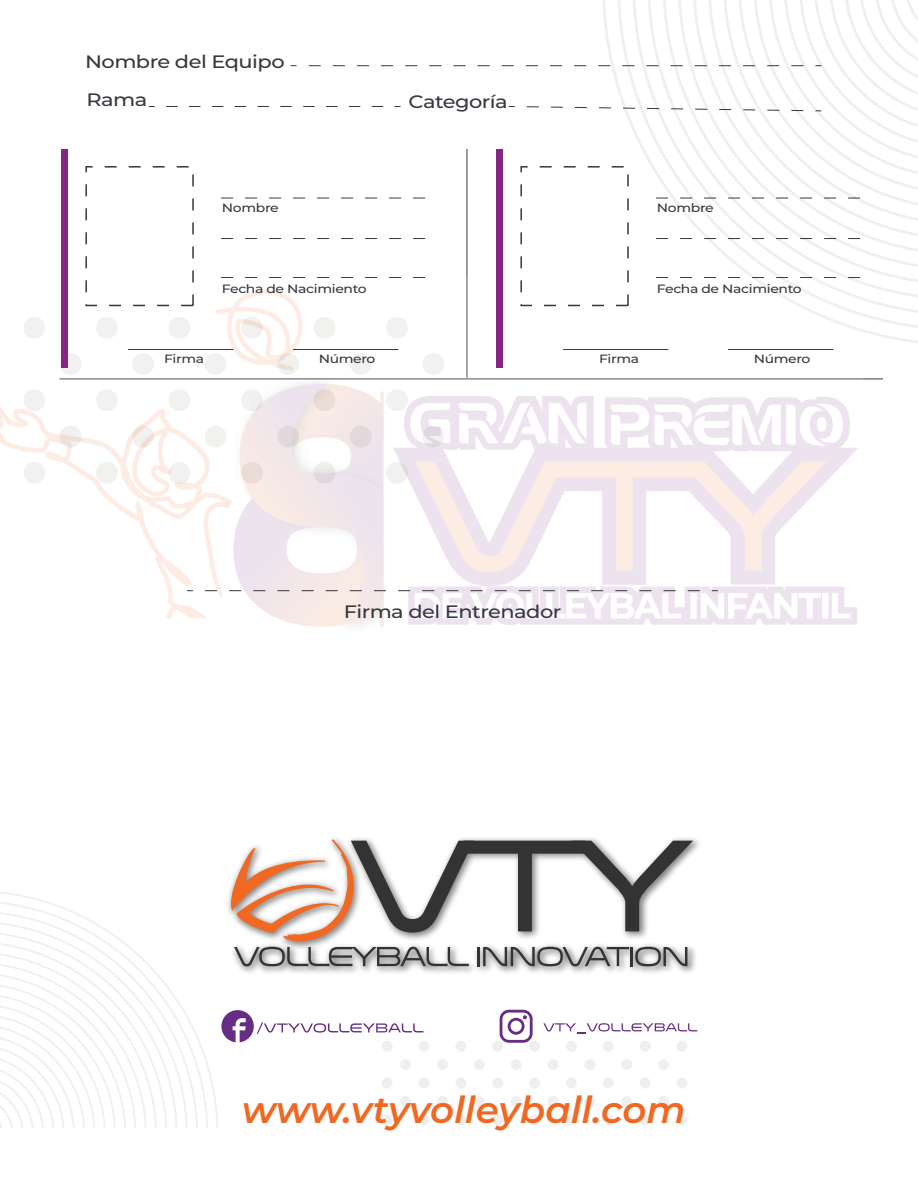
<style>
.page{position:relative;width:918px;height:1188px;background:#fff}
.page>*{position:absolute;margin:0;border:0;box-sizing:border-box;transform-origin:0 0}
.t1{font:italic 600 37.2px "Montserrat";color:#f16822}
.t2{font:500 18px/38.7px "Montserrat";letter-spacing:-.025em;color:#37373f;scale:1.16 1}
.t3{font:500 12px "Montserrat";letter-spacing:-.025em;color:#37373f;scale:1.16 1}
</style>
<div class="page">
<div style="left:676px;top:1078px;width:11px;height:11px;background:#efefee;border-radius:50%"></div>
<div style="left:676px;top:1041px;width:11px;height:11px;background:#efefee;border-radius:50%"></div>
<div style="left:676px;top:1114px;width:11px;height:11px;background:#efefee;border-radius:50%"></div>
<svg style="left:658px;top:1096px;width:11px;height:11px"></svg>
<svg style="left:658px;top:1059px;width:11px;height:11px"></svg>
<div style="left:621px;top:1059px;width:11px;height:11px;background:#efefee;border-radius:50%"></div>
<div style="left:603px;top:1078px;width:11px;height:11px;background:#efefee;border-radius:50%"></div>
<div style="left:640px;top:1078px;width:11px;height:11px;background:#efefee;border-radius:50%"></div>
<div style="left:603px;top:1041px;width:11px;height:11px;background:#efefee;border-radius:50%"></div>
<div style="left:640px;top:1041px;width:11px;height:11px;background:#efefee;border-radius:50%"></div>
<svg style="left:584px;top:1096px;width:11px;height:11px"></svg>
<div style="left:603px;top:1114px;width:11px;height:11px;background:#efefee;border-radius:50%"></div>
<div style="left:640px;top:1114px;width:11px;height:11px;background:#efefee;border-radius:50%"></div>
<div style="left:621px;top:1096px;width:11px;height:11px;background:#efefee;border-radius:50%"></div>
<svg style="left:584px;top:1059px;width:11px;height:11px"></svg>
<div style="left:547px;top:1059px;width:12px;height:11px;background:#efefee;border-radius:50%"></div>
<div style="left:529px;top:1078px;width:11px;height:11px;background:#efefee;border-radius:50%"></div>
<div style="left:566px;top:1078px;width:11px;height:11px;background:#efefee;border-radius:50%"></div>
<div style="left:529px;top:1041px;width:11px;height:11px;background:#efefee;border-radius:50%"></div>
<div style="left:566px;top:1041px;width:11px;height:11px;background:#efefee;border-radius:50%"></div>
<svg style="left:511px;top:1096px;width:11px;height:11px"></svg>
<div style="left:529px;top:1114px;width:11px;height:11px;background:#efefee;border-radius:50%"></div>
<div style="left:566px;top:1114px;width:11px;height:11px;background:#efefee;border-radius:50%"></div>
<div style="left:547px;top:1096px;width:12px;height:11px;background:#efefee;border-radius:50%"></div>
<svg style="left:511px;top:1059px;width:11px;height:11px"></svg>
<div style="left:474px;top:1059px;width:11px;height:11px;background:#efefee;border-radius:50%"></div>
<div style="left:455px;top:1078px;width:11px;height:11px;background:#efefee;border-radius:50%"></div>
<div style="left:492px;top:1078px;width:11px;height:11px;background:#efefee;border-radius:50%"></div>
<div style="left:455px;top:1041px;width:11px;height:11px;background:#efefee;border-radius:50%"></div>
<div style="left:492px;top:1041px;width:11px;height:11px;background:#efefee;border-radius:50%"></div>
<svg style="left:437px;top:1096px;width:11px;height:11px"></svg>
<div style="left:455px;top:1114px;width:11px;height:11px;background:#efefee;border-radius:50%"></div>
<div style="left:492px;top:1114px;width:11px;height:11px;background:#efefee;border-radius:50%"></div>
<div style="left:474px;top:1096px;width:11px;height:11px;background:#efefee;border-radius:50%"></div>
<svg style="left:437px;top:1059px;width:11px;height:11px"></svg>
<div style="left:400px;top:1059px;width:11px;height:11px;background:#efefee;border-radius:50%"></div>
<div style="left:382px;top:1078px;width:11px;height:11px;background:#efefee;border-radius:50%"></div>
<div style="left:419px;top:1078px;width:11px;height:11px;background:#efefee;border-radius:50%"></div>
<div style="left:382px;top:1041px;width:11px;height:11px;background:#efefee;border-radius:50%"></div>
<div style="left:419px;top:1041px;width:11px;height:11px;background:#efefee;border-radius:50%"></div>
<div style="left:382px;top:1114px;width:11px;height:11px;background:#efefee;border-radius:50%"></div>
<div style="left:419px;top:1114px;width:11px;height:11px;background:#efefee;border-radius:50%"></div>
<div style="left:400px;top:1096px;width:11px;height:11px;background:#efefee;border-radius:50%"></div>
<svg style="left:0;top:892px;width:218px;height:236px"></svg>
<svg style="left:691px;top:222px;width:227px;height:121px"></svg>
<hr style="left:467px;top:149px;width:1px;height:229px;background:#37373f">
<hr style="left:59px;top:379px;width:824px;height:1px;background:#37373f">
<img style="left:0;top:275px;width:863px;height:352px">
<svg style="left:205px;top:590px;width:501px;height:1px"></svg>
<div style="left:520px;top:166px;width:109px;height:140px;border:2px dashed #37373f"></div>
<svg style="left:656px;top:238px;width:211px;height:1px"></svg>
<svg style="left:656px;top:277px;width:211px;height:1px"></svg>
<hr style="left:563px;top:349px;width:105px;height:1px;background:#37373f">
<hr style="left:728px;top:349px;width:105px;height:1px;background:#37373f">
<div style="left:496px;top:150px;width:6px;height:218px;background:#852782"></div>
<div style="left:85px;top:166px;width:109px;height:140px;border:2px dashed #37373f"></div>
<svg style="left:166px;top:0;width:752px;height:222px"></svg>
<svg style="left:221px;top:238px;width:205px;height:1px"></svg>
<svg style="left:221px;top:277px;width:211px;height:1px"></svg>
<hr style="left:128px;top:349px;width:105px;height:1px;background:#37373f">
<hr style="left:293px;top:349px;width:105px;height:1px;background:#37373f">
<div style="left:61px;top:150px;width:6px;height:218px;background:#852782"></div>
<img style="left:233px;top:838px;width:466px;height:135px">
<svg style="left:234px;top:947px;width:235px;height:19px"></svg>
<hr style="left:477px;top:947px;width:3px;height:19px;background:#333">
<svg style="left:483px;top:947px;width:146px;height:19px;background:#a2a2a2"></svg>
<hr style="left:630px;top:947px;width:3px;height:19px;background:#333">
<svg style="left:635px;top:947px;width:52px;height:19px"></svg>
<svg style="left:228px;top:839px;width:465px;height:102px"></svg>
<svg style="left:543px;top:1023px;width:154px;height:10px"></svg>
<svg style="left:500px;top:1010px;width:33px;height:33px"></svg>
<svg style="left:221px;top:1010px;width:202px;height:32px"></svg>
<h2 class="t2" style="left:85px;top:41px;width:174px">Nombre del Equipo<br>Rama</h2>
<h2 class="t2" style="left:409px;top:82px;width:87px">Categoría</h2>
<p class="t3" style="left:222px;top:200px;width:51px">Nombre</p>
<p class="t3" style="left:657px;top:200px;width:51px">Nombre</p>
<p class="t3" style="left:222px;top:281px;width:126px">Fecha de Nacimiento</p>
<p class="t3" style="left:657px;top:281px;width:126px">Fecha de Nacimiento</p>
<p class="t3" style="left:164px;top:350px;width:36px">Firma</p>
<p class="t3" style="left:319px;top:350px;width:50px">Número</p>
<p class="t3" style="left:599px;top:350px;width:36px">Firma</p>
<p class="t3" style="left:754px;top:350px;width:50px">Número</p>
<h2 class="t2" style="left:344px;top:592px;width:189px">Firma del Entrenador</h2>
<h1 class="t1" style="left:242px;top:1084px;width:445px">www.vtyvolleyball.com</h1>
</div>
